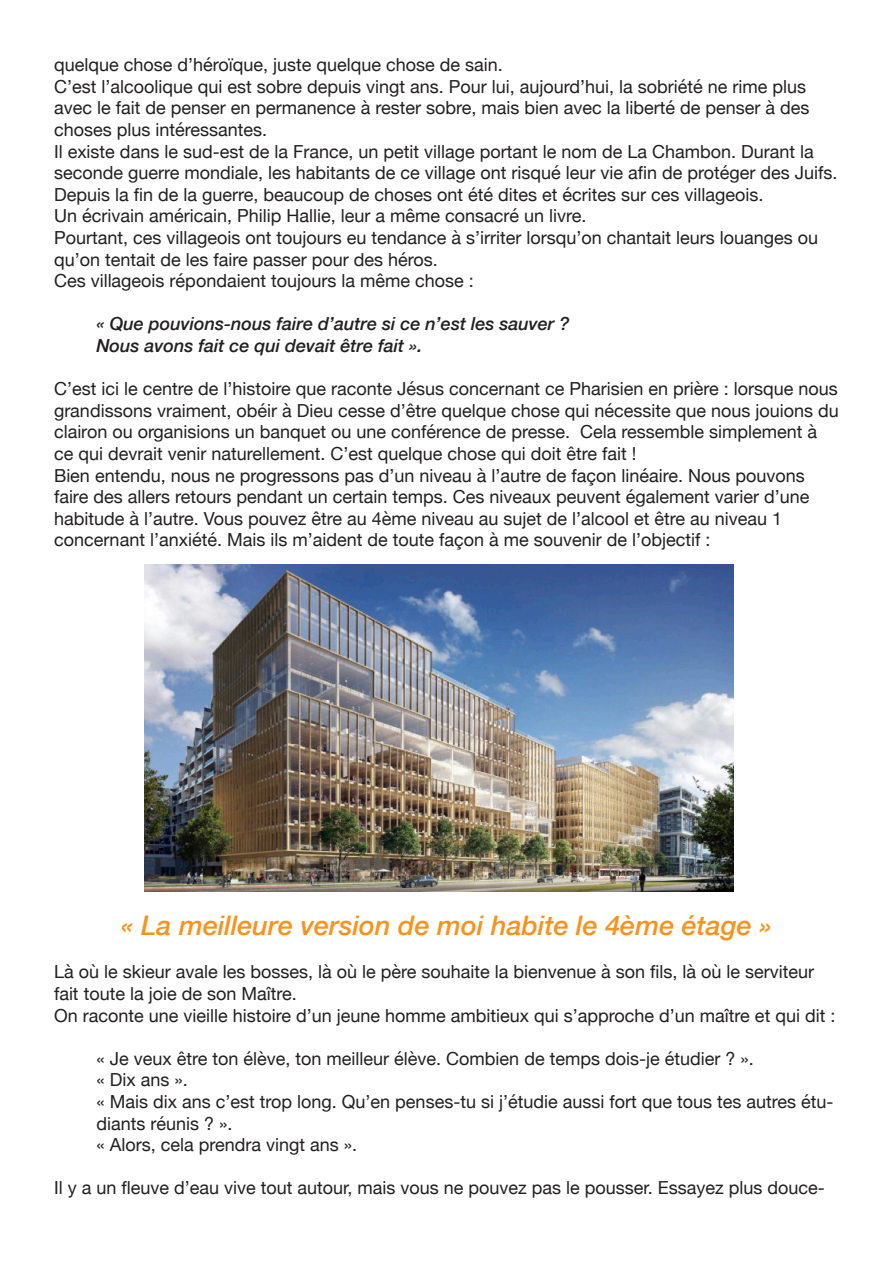
<style>
.page{position:relative;width:893px;height:1263px;background:#fff}
.page>*{position:absolute;margin:0;border:0;box-sizing:border-box;transform-origin:0 0}
.t1{font:italic 500 27px "Helvetica Neue";color:#f7931d}
.t2{font:18px/21.6px "Helvetica Neue";color:#231f20}
.t3{font:italic 500 18px/21.6px "Helvetica Neue";color:#231f20}
</style>
<div class="page">
<img style="left:145px;top:564px;width:588px;height:328px">
<p class="t2" style="left:54px;top:55px;width:450px">quelque chose d’héroïque, juste quelque chose de sain.</p>
<p class="t2" style="left:54px;top:77px;width:757px">C’est l’alcoolique qui est sobre depuis vingt ans. Pour lui, aujourd’hui, la sobriété ne rime plus avec le fait de penser en permanence à rester sobre, mais bien avec la liberté de penser à des choses plus intéressantes.</p>
<p class="t2" style="left:54px;top:141px;width:785px">Il existe dans le sud-est de la France, un petit village portant le nom de La Chambon. Durant la seconde guerre mondiale, les habitants de ce village ont risqué leur vie afin de protéger des Juifs.<br>Depuis la fin de la guerre, beaucoup de choses ont été dites et écrites sur ces villageois.</p>
<p class="t2" style="left:54px;top:206px;width:534px">Un écrivain américain, Philip Hallie, leur a même consacré un livre.</p>
<p class="t2" style="left:54px;top:228px;width:766px">Pourtant, ces villageois ont toujours eu tendance à s’irriter lorsqu’on chantait leurs louanges ou qu’on tentait de les faire passer pour des héros.</p>
<p class="t2" style="left:54px;top:271px;width:421px">Ces villageois répondaient toujours la même chose :</p>
<p class="t3" style="left:97px;top:312px;width:474px">« Que pouvions-nous faire d’autre si ce n’est les sauver ?<br>Nous avons fait ce qui devait être fait ».</p>
<p class="t2" style="left:54px;top:379px;width:786px">C’est ici le centre de l’histoire que raconte Jésus concernant ce Pharisien en prière : lorsque nous grandissons vraiment, obéir à Dieu cesse d’être quelque chose qui nécessite que nous jouions du clairon ou organisions un banquet ou une conférence de presse. Cela ressemble simplement à ce qui devrait venir naturellement. C’est quelque chose qui doit être fait !</p>
<p class="t2" style="left:54px;top:465px;width:757px">Bien entendu, nous ne progressons pas d’un niveau à l’autre de façon linéaire. Nous pouvons faire des allers retours pendant un certain temps. Ces niveaux peuvent également varier d’une habitude à l’autre. Vous pouvez être au 4ème niveau au sujet de l’alcool et être au niveau 1 concernant l’anxiété. Mais ils m’aident de toute façon à me souvenir de l’objectif :</p>
<p class="t1" style="left:121px;top:902px;width:652px">« La meilleure version de moi habite le 4ème étage »</p>
<p class="t2" style="left:54px;top:962px;width:762px">Là où le skieur avale les bosses, là où le père souhaite la bienvenue à son fils, là où le serviteur fait toute la joie de son Maître.</p>
<p class="t2" style="left:54px;top:1005px;width:783px">On raconte une vieille histoire d’un jeune homme ambitieux qui s’approche d’un maître et qui dit :</p>
<p class="t2" style="left:97px;top:1049px;width:659px">« Je veux être ton élève, ton meilleur élève. Combien de temps dois-je étudier ? ».</p>
<p class="t2" style="left:97px;top:1070px;width:93px">« Dix ans ».</p>
<p class="t2" style="left:97px;top:1092px;width:738px">« Mais dix ans c’est trop long. Qu’en penses-tu si j’étudie aussi fort que tous tes autres étu&shy;diants réunis ? ».</p>
<p class="t2" style="left:97px;top:1135px;width:262px">« Alors, cela prendra vingt ans ».</p>
<p class="t2" style="left:54px;top:1178px;width:772px">Il y a un fleuve d’eau vive tout autour, mais vous ne pouvez pas le pousser. Essayez plus douce-</p>
</div>
